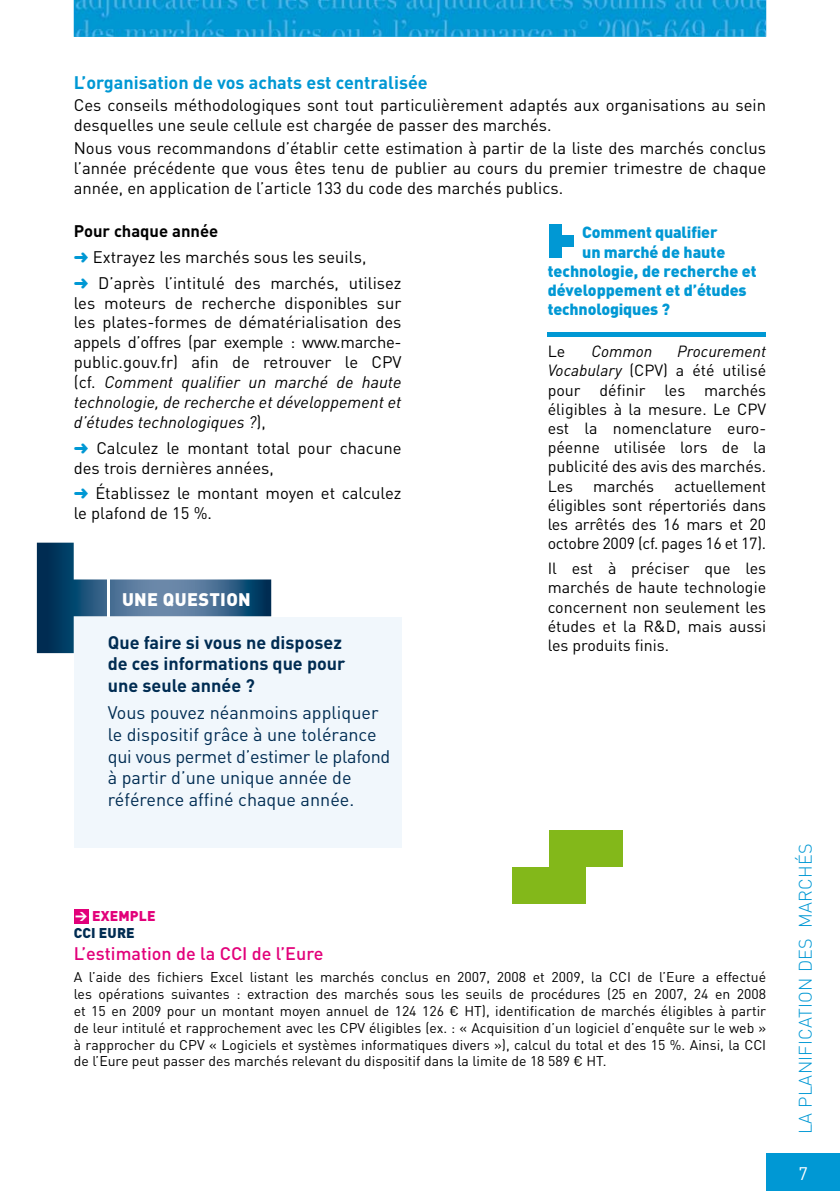
<style>
.page{position:relative;width:840px;height:1191px;background:#fff}
.page>*{position:absolute;margin:0;border:0;box-sizing:border-box;transform-origin:0 0}
.t1{font:18px/21.6px "DIN";color:#002c52}
.t2{font:700 18px/21.6px "DIN";color:#002c52}
.t3{font:700 18px "DIN";color:#0098d4}
.t4{font:500 18px "DIN";color:#e2007a}
.t5{font:300 18px "DIN";letter-spacing:.015em;color:#0098d4}
.t6{font:900 18px "DIN";letter-spacing:.02em;color:#fff}
.t7{font:18px "DIN";color:#fff}
.t8{font:16.6px/20px "DIN";color:#000}
.t9{font:16px/19.2px "DIN";color:#000;text-align:justify}
.t10{font:900 16px "DIN";letter-spacing:-.01em;color:#0098d4}
.t11{font:italic 16px "DIN";color:#000}
.t12{font:14px/16.8px "DIN";color:#000;text-align:justify}
.t13{font:900 14px/16.8px "DIN";letter-spacing:.01em;color:#e2007a}
.s1{font-weight:700}
.s2{color:#0098d4}
.s3{font-style:italic}
.s4{font-size:12px;color:#fff}
.s5{color:#002c52}
.s6{font-family:"DIN Euro"}
</style>
<div class="page">
<img style="left:74px;top:0;width:691px;height:37px">
<div style="left:765px;top:1154px;width:74px;height:37px;background:#0098d4"></div>
<hr style="left:547px;top:332px;width:218px;height:4px;background:#0098d4">
<div style="left:549px;top:235px;width:24px;height:11px;background:#0098d4"></div>
<div style="left:549px;top:246px;width:12px;height:11px;background:#0098d4"></div>
<div style="left:549px;top:224px;width:12px;height:11px;background:#0098d4"></div>
<svg style="left:37px;top:542px;width:234px;height:111px"></svg>
<hr style="left:107px;top:571px;width:2px;height:54px;background:#feffff">
<div style="left:74px;top:617px;width:327px;height:230px;background:#f1f7fc"></div>
<div style="left:74px;top:908px;width:15px;height:15px;background:#e2007a"></div>
<div style="left:512px;top:866px;width:36px;height:37px;background:#83b81a"></div>
<div style="left:549px;top:830px;width:73px;height:36px;background:#83b81a"></div>
<div style="left:549px;top:866px;width:36px;height:37px;background:#83b81a"></div>
<p class="t3" style="left:74px;top:76px;width:355px">L’organisation de vos achats est centralisée</p>
<p class="t8" style="left:74px;top:97px;width:693px">Ces conseils méthodologiques sont tout particulièrement adaptés aux organisations au sein desquelles une seule cellule est chargée de passer des marchés.</p>
<p class="t8" style="left:74px;top:140px;width:693px;text-align:justify">Nous vous recommandons d’établir cette estimation à partir de la liste des marchés conclus l’année précédente que vous êtes tenu de publier au cours du premier trimestre de chaque année, en application de l’article 133 du code des marchés publics.</p>
<p class="t8" style="left:74px;top:221px;width:329px;line-height:25.6px"><span class="s1">Pour chaque année<br></span><span class="s2">➜</span> Extrayez les marchés sous les seuils,<br><span class="s2">➜</span> D’après l’intitulé des marchés, utilisez</p>
<p class="t8" style="left:74px;top:294px;width:329px;text-align:justify">les moteurs de recherche disponibles sur les plates-formes de dématérialisation des appels d’offres (par exemple : www.marche&shy;public.gouv.fr) afin de retrouver le CPV (cf. <span class="s3">Comment qualifier un marché de haute technologie, de recherche et développement et d’études technologiques ?</span>),</p>
<p class="t8" style="left:74px;top:440px;width:329px"><span class="s2">➜</span> Calculez le montant total pour chacune des trois dernières années,</p>
<p class="t8" style="left:74px;top:485px;width:329px"><span class="s2">➜</span> Établissez le montant moyen et calculez le plafond de 15 %.</p>
<p class="t10" style="left:582px;top:227px;width:137px">Comment qualifier</p>
<p class="t10" style="left:582px;top:246px;width:144px">un marché de haute</p>
<p class="t10" style="left:547px;top:265px;width:210px">technologie, de recherche et</p>
<p class="t10" style="left:547px;top:285px;width:200px">développement et d’études</p>
<p class="t10" style="left:547px;top:304px;width:124px">technologiques ?</p>
<p class="t9" style="left:547px;top:344px;width:19px">Le</p>
<p class="t11" style="left:591px;top:346px;width:63px">Common</p>
<p class="t9" style="left:547px;top:344px;width:220px;text-indent:129px"><span class="s3">Procurement Vocabulary</span> (CPV) a été utilisé pour définir les marchés éligibles à la mesure. Le CPV est la nomenclature euro&shy;péenne utilisée lors de la publicité des avis des marchés.<br>Les</p>
<p class="t9" style="left:593px;top:478px;width:62px">marchés</p>
<p class="t9" style="left:547px;top:478px;width:220px;text-indent:127px">actuellement éligibles sont répertoriés dans les arrêtés des 16 mars et 20 octobre 2009 (cf. pages 16 et 17).</p>
<p class="t9" style="left:547px;top:560px;width:220px">Il est à préciser que les marchés de haute technologie concernent non seulement les études et la R&amp;D, mais aussi les produits finis.</p>
<p class="t6" style="left:122px;top:593px;width:130px">UNE QUESTION</p>
<p class="t2" style="left:108px;top:633px;width:239px">Que faire si vous ne disposez de ces informations que pour une seule année ?</p>
<p class="t1" style="left:108px;top:704px;width:284px">Vous pouvez néanmoins appliquer le dispositif grâce à une tolérance qui vous permet d’estimer le plafond à partir d’une unique année de référence affiné chaque année.</p>
<p class="t13" style="left:74px;top:909px;width:83px"><span class="s4">&gt;</span> EXEMPLE<br><span class="s5">CCI EURE</span></p>
<p class="t4" style="left:74px;top:947px;width:251px">L’estimation de la CCI de l’Eure</p>
<p class="t12" style="left:74px;top:970px;width:693px">A l’aide des fichiers Excel listant les marchés conclus en 2007, 2008 et 2009, la CCI de l’Eure a effectué les opérations suivantes : extraction des marchés sous les seuils de procédures (25 en 2007, 24 en 2008 et 15 en 2009 pour un montant moyen annuel de 124 126 <span class="s6">2</span> HT), identification de marchés éligibles à partir de leur intitulé et rapprochement avec les CPV éligibles (ex. : « Acquisition d’un logiciel d’enquête sur le web » à rapprocher du CPV « Logiciels et systèmes informatiques divers »), calcul du total et des 15 %. Ainsi, la CCI de l’Eure peut passer des marchés relevant du dispositif dans la limite de 18 589 <span class="s6">2</span> HT.</p>
<p class="t5" style="left:798px;top:1134px;width:292px;rotate:-90deg">LA PLANIFICATION DES MARCHÉS</p>
<p class="t7" style="left:798px;top:1166px;width:11px">7</p>
</div>
